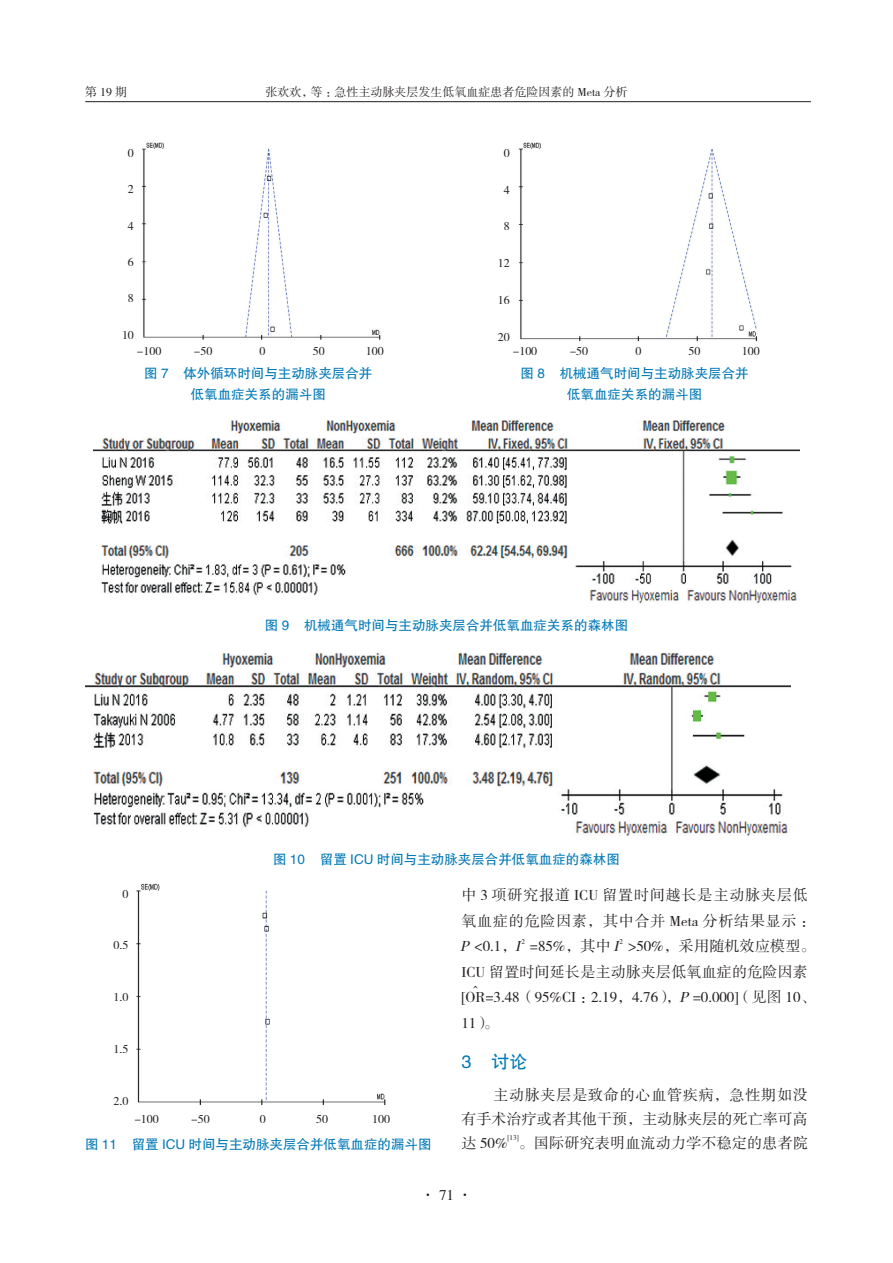
<style>
.page{position:relative;width:893px;height:1263px;background:#fff}
.page>*{position:absolute;margin:0;border:0;box-sizing:border-box;transform-origin:0 0}
._1标题{font:18px "FZHTK GBK1 0";color:#0078b6}
._3标题{font:15px/25.5px "FZSSK GBK1 0";letter-spacing:.055em;color:#231f20}
._3标题-2{font:15px/25.3px "FZSSK GBK1 0";letter-spacing:.01em;color:#231f20}
.全文段路样式{font:15px/24px "FZSSK GBK1 0";letter-spacing:.015em;color:#231f20;text-align:justify}
._4中文标题{font:13.5px/21px "FZHTK GBK1 0";color:#0078b6;text-align:center}
.书眉{font:12px "FZSSK GBK1 0";color:#231f20}
.全文段路样式-2{font:7.2px "FZSSK GBK1 0";color:#231f20}
._3标题-3{font:7.2px "FZSSK GBK1 0";color:#231f20}
.s1{font-style:italic}
.s2{color:#fff}
</style>
<div class="page">
<hr style="left:85px;top:101px;width:726px;height:1px;background:#231f20">
<img style="left:142px;top:142px;width:239px;height:198px">
<img style="left:518px;top:142px;width:240px;height:200px">
<img style="left:94px;top:420px;width:705px;height:184px">
<img style="left:85px;top:652px;width:706px;height:184px">
<img style="left:136px;top:883px;width:250px;height:223px">
<p class="书眉" style="left:85px;top:85px;width:43px">第19期</p>
<p class="书眉" style="left:128px;top:147px;width:7px">0</p>
<p class="书眉" style="left:128px;top:183px;width:7px">2</p>
<p class="书眉" style="left:128px;top:219px;width:7px">4</p>
<p class="书眉" style="left:128px;top:256px;width:7px">6</p>
<p class="书眉" style="left:128px;top:292px;width:7px">8</p>
<p class="书眉" style="left:122px;top:328px;width:13px">10</p>
<p class="书眉" style="left:265px;top:86px;width:364px">张欢欢，等：急性主动脉夹层发生低氧血症患者危险因素的 Meta 分析</p>
<p class="书眉" style="left:504px;top:147px;width:7px">0</p>
<p class="书眉" style="left:504px;top:183px;width:7px">4</p>
<p class="书眉" style="left:504px;top:220px;width:7px">8</p>
<p class="书眉" style="left:498px;top:257px;width:13px">12</p>
<p class="书眉" style="left:498px;top:294px;width:13px">16</p>
<p class="书眉" style="left:498px;top:330px;width:13px">20</p>
<p class="书眉" style="left:137px;top:345px;width:26px">-100</p>
<p class="书眉" style="left:194px;top:345px;width:20px">-50</p>
<p class="书眉" style="left:260px;top:345px;width:7px">0</p>
<p class="书眉" style="left:313px;top:345px;width:13px">50</p>
<p class="书眉" style="left:366px;top:345px;width:19px">100</p>
<p class="书眉" style="left:513px;top:345px;width:26px">-100</p>
<p class="书眉" style="left:570px;top:345px;width:20px">-50</p>
<p class="书眉" style="left:635px;top:345px;width:7px">0</p>
<p class="书眉" style="left:689px;top:345px;width:13px">50</p>
<p class="书眉" style="left:742px;top:345px;width:19px">100</p>
<p class="_4中文标题" style="left:144px;top:363px;width:230px">图 7 体外循环时间与主动脉夹层合并低氧血症关系的漏斗图</p>
<p class="_4中文标题" style="left:520px;top:363px;width:230px">图 8 机械通气时间与主动脉夹层合并低氧血症关系的漏斗图</p>
<p class="_4中文标题" style="left:265px;top:614px;width:365px">图 9 机械通气时间与主动脉夹层合并低氧血症关系的森林图</p>
<p class="_4中文标题" style="left:273px;top:849px;width:348px">图 10 留置 ICU 时间与主动脉夹层合并低氧血症的森林图</p>
<p class="书眉" style="left:122px;top:887px;width:7px">0</p>
<p class="书眉" style="left:114px;top:939px;width:16px">0.5</p>
<p class="书眉" style="left:114px;top:991px;width:16px">1.0</p>
<p class="书眉" style="left:114px;top:1043px;width:16px">1.5</p>
<p class="书眉" style="left:114px;top:1094px;width:16px">2.0</p>
<p class="书眉" style="left:134px;top:1113px;width:26px">-100</p>
<p class="书眉" style="left:191px;top:1113px;width:20px">-50</p>
<p class="书眉" style="left:260px;top:1113px;width:7px">0</p>
<p class="书眉" style="left:316px;top:1113px;width:13px">50</p>
<p class="书眉" style="left:372px;top:1113px;width:19px">100</p>
<p class="_4中文标题" style="left:85px;top:1133px;width:348px">图 11 留置 ICU 时间与主动脉夹层合并低氧血症的漏斗图</p>
<p class="_3标题" style="left:460px;top:883px;width:357px">中 3 项研究报道 ICU 留置时间越长是主动脉夹层低氧血症的危险因素，其中合并 Meta 分析结果显示：<br><span class="s1">P</span> &lt;0.1，<span class="s1">I</span> =85%，其中 <span class="s1">I</span> &gt;50%，采用随机效应模型。</p>
<p class="_3标题-3" style="left:521px;top:937px;width:5px">2</p>
<p class="_3标题-3" style="left:620px;top:937px;width:5px">2</p>
<p class="_3标题-2" style="left:461px;top:960px;width:356px">ICU 留置时间延长是主动脉夹层低氧血症的危险因素[O<span class="s2">l</span>R=3.48（95%CI ：2.19，4.76），<span class="s1">P</span>=0.000]（见图 10、</p>
<p class="_3标题-2" style="left:461px;top:974px;width:39px;line-height:32.8px;text-indent:12px">^<br>11）。</p>
<p class="_1标题" style="left:461px;top:1052px;width:67px">3 讨论</p>
<p class="全文段路样式" style="left:461px;top:1083px;width:348px;text-indent:32px">主动脉夹层是致命的心血管疾病，急性期如没有手术治疗或者其他干预，主动脉夹层的死亡率可高达 50%</p>
<p class="全文段路样式-2" style="left:508px;top:1133px;width:13px">[13]</p>
<p class="全文段路样式" style="left:519px;top:1131px;width:291px">。国际研究表明血流动力学不稳定的患者院</p>
<p class="_3标题-2" style="left:420px;top:1183px;width:54px">· 71 ·</p>
</div>
